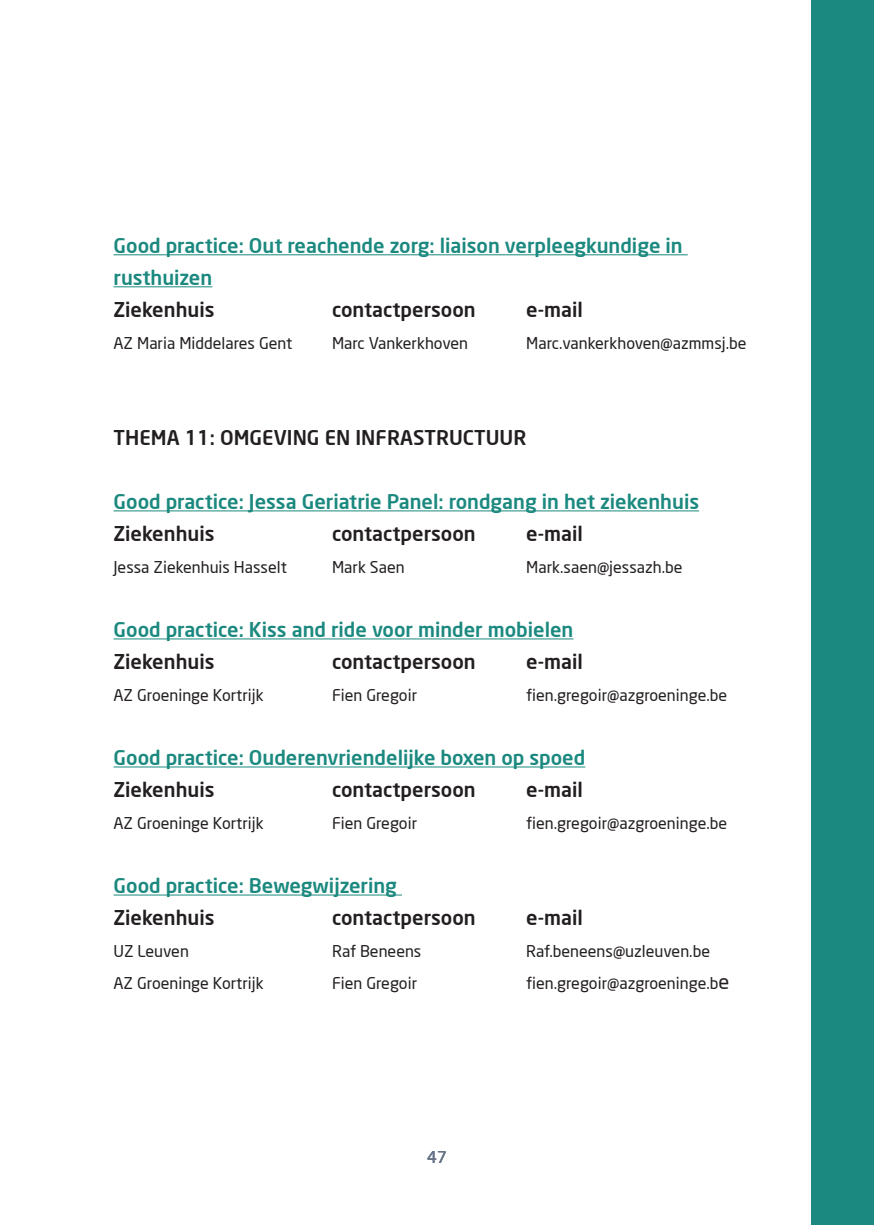
<style>
.page{position:relative;width:874px;height:1225px;background:#fff}
.page>*{position:absolute;margin:0;border:0;box-sizing:border-box;transform-origin:0 0}
.t1{font:500 20px/32px "Neo Sans";color:#1b897f}
.t2{font:500 20px "Neo Sans";color:#231f20}
.t3{font:16px "Neo Sans";color:#231f20}
.t4{font:16px "Neo Sans";color:#677387}
.s1{font-size:20px}
</style>
<div class="page">
<hr style="left:113px;top:254px;width:574px;height:1px;background:#1b897f">
<hr style="left:113px;top:286px;width:99px;height:1px;background:#1b897f">
<hr style="left:113px;top:510px;width:585px;height:1px;background:#1b897f">
<hr style="left:113px;top:638px;width:460px;height:1px;background:#1b897f">
<hr style="left:113px;top:766px;width:472px;height:1px;background:#1b897f">
<hr style="left:113px;top:894px;width:289px;height:1px;background:#1b897f">
<div style="left:811px;top:0;width:62px;height:1225px;background:#1b897f"></div>
<p class="t1" style="left:113px;top:229px;width:570px">Good practice: Out reachende zorg: liaison verpleegkundige in rusthuizen</p>
<p class="t2" style="left:113px;top:297px;width:102px">Ziekenhuis</p>
<p class="t2" style="left:332px;top:297px;width:145px">contactpersoon</p>
<p class="t2" style="left:526px;top:297px;width:58px">e-mail</p>
<p class="t3" style="left:113px;top:333px;width:180px">AZ Maria Middelares Gent</p>
<p class="t3" style="left:332px;top:333px;width:137px">Marc Vankerkhoven</p>
<p class="t3" style="left:526px;top:333px;width:222px">Marc.vankerkhoven@azmmsj.be</p>
<p class="t2" style="left:113px;top:425px;width:414px">THEMA 11: OMGEVING EN INFRASTRUCTUUR</p>
<p class="t1" style="left:113px;top:485px;width:587px">Good practice: Jessa Geriatrie Panel: rondgang in het ziekenhuis</p>
<p class="t2" style="left:113px;top:521px;width:102px">Ziekenhuis</p>
<p class="t2" style="left:332px;top:521px;width:145px">contactpersoon</p>
<p class="t2" style="left:526px;top:521px;width:58px">e-mail</p>
<p class="t3" style="left:113px;top:557px;width:175px">Jessa Ziekenhuis Hasselt</p>
<p class="t3" style="left:332px;top:557px;width:74px">Mark Saen</p>
<p class="t3" style="left:526px;top:557px;width:158px">Mark.saen@jessazh.be</p>
<p class="t1" style="left:113px;top:613px;width:461px">Good practice: Kiss and ride voor minder mobielen</p>
<p class="t2" style="left:113px;top:649px;width:102px">Ziekenhuis</p>
<p class="t2" style="left:332px;top:649px;width:145px">contactpersoon</p>
<p class="t2" style="left:526px;top:649px;width:58px">e-mail</p>
<p class="t3" style="left:113px;top:685px;width:152px">AZ Groeninge Kortrijk</p>
<p class="t3" style="left:332px;top:685px;width:87px">Fien Gregoir</p>
<p class="t3" style="left:526px;top:685px;width:202px">fien.gregoir@azgroeninge.be</p>
<p class="t1" style="left:113px;top:741px;width:473px">Good practice: Ouderenvriendelijke boxen op spoed</p>
<p class="t2" style="left:113px;top:777px;width:102px">Ziekenhuis</p>
<p class="t2" style="left:332px;top:777px;width:145px">contactpersoon</p>
<p class="t2" style="left:526px;top:777px;width:58px">e-mail</p>
<p class="t3" style="left:113px;top:813px;width:152px">AZ Groeninge Kortrijk</p>
<p class="t3" style="left:332px;top:813px;width:87px">Fien Gregoir</p>
<p class="t3" style="left:526px;top:813px;width:202px">fien.gregoir@azgroeninge.be</p>
<p class="t1" style="left:113px;top:869px;width:285px">Good practice: Bewegwijzering</p>
<p class="t2" style="left:113px;top:905px;width:102px">Ziekenhuis</p>
<p class="t2" style="left:332px;top:905px;width:145px">contactpersoon</p>
<p class="t2" style="left:526px;top:905px;width:58px">e-mail</p>
<p class="t3" style="left:113px;top:941px;width:77px">UZ Leuven</p>
<p class="t3" style="left:332px;top:941px;width:91px">Raf Beneens</p>
<p class="t3" style="left:526px;top:941px;width:185px">Raf.beneens@uzleuven.be</p>
<p class="t3" style="left:113px;top:973px;width:152px">AZ Groeninge Kortrijk</p>
<p class="t3" style="left:332px;top:973px;width:87px">Fien Gregoir</p>
<p class="t3" style="left:526px;top:973px;width:204px">fien.gregoir@azgroeninge.b<span class="s1">e</span></p>
<p class="t4" style="left:427px;top:1147px;width:21px">47</p>
</div>
